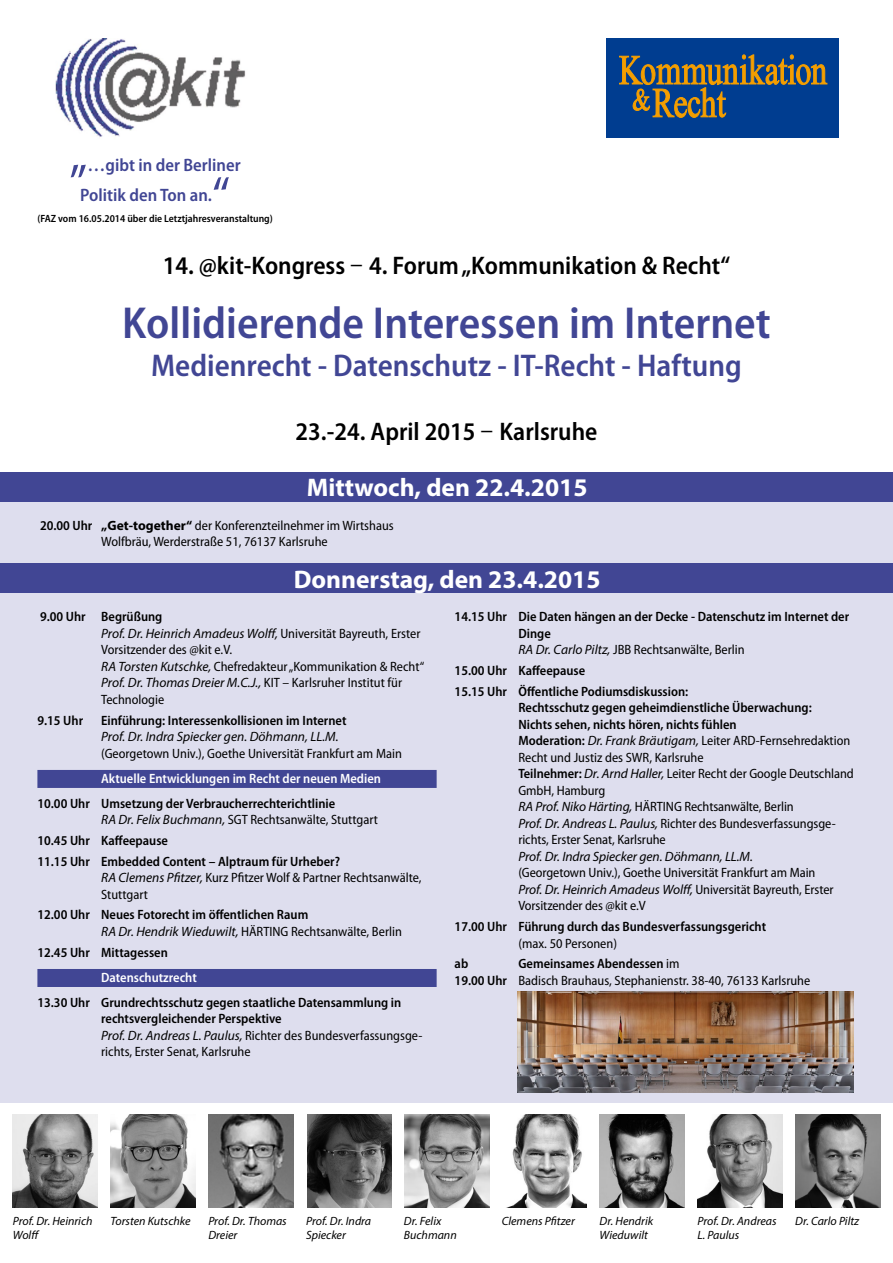
<style>
.page{position:relative;width:893px;height:1263px;background:#fff}
.page>*{position:absolute;margin:0;border:0;box-sizing:border-box;transform-origin:0 0}
.t1{font:semi-condensed 52.5px "Myriad Pro";color:#414694}
.t2{font:600 semi-condensed 45px "Myriad Pro";color:#414694}
.t3{font:600 semi-condensed 31.5px "Myriad Pro";color:#414694}
.t4{font:600 semi-condensed 25.5px "Myriad Pro";color:#000}
.t5{font:700 25.5px "Myriad Pro";color:#fff}
.t6{font:600 semi-condensed 18px/30px "Myriad Pro";color:#414694}
.t7{font:semi-condensed 13.5px/16.5px "Myriad Pro";color:#000}
.t8{font:600 semi-condensed 13.5px/16.5px "Myriad Pro";color:#000}
.t9{font:italic 13.5px "Myriad Pro";letter-spacing:-.005em;color:#000}
.t10{font:600 semi-condensed 13.5px "Myriad Pro";color:#fff}
.t11{font:italic 12px/13.5px "Myriad Pro";color:#000}
.t12{font:600 semi-condensed 10.5px "Myriad Pro";color:#000}
.s1{font-family:"Foundry Journal";font-weight:400;font-stretch:normal}
.s2{font-weight:600}
.s3{font-weight:700;font-stretch:normal}
.s4{font-style:italic;font-stretch:normal}
.s5{font-weight:400;font-style:italic;font-stretch:normal}
.s6{font-weight:400}
</style>
<div class="page">
<div style="left:0;top:498px;width:893px;height:463px;background:#dedeee"></div>
<div style="left:0;top:472px;width:893px;height:30px;background:#414694"></div>
<div style="left:0;top:589px;width:893px;height:514px;background:#dedeee"></div>
<div style="left:0;top:563px;width:893px;height:30px;background:#414694"></div>
<div style="left:37px;top:770px;width:400px;height:18px;background:#414694"></div>
<div style="left:37px;top:969px;width:400px;height:18px;background:#414694"></div>
<div style="left:606px;top:38px;width:233px;height:99px;background:#003d90"></div>
<svg style="left:619px;top:55px;width:208px;height:63px"></svg>
<img style="left:111px;top:1114px;width:85px;height:94px">
<img style="left:208px;top:1114px;width:85px;height:94px">
<img style="left:13px;top:1114px;width:85px;height:94px">
<img style="left:307px;top:1114px;width:84px;height:94px">
<img style="left:405px;top:1114px;width:84px;height:94px">
<img style="left:506px;top:1114px;width:81px;height:94px">
<img style="left:600px;top:1114px;width:85px;height:94px">
<img style="left:697px;top:1114px;width:85px;height:94px">
<img style="left:55px;top:38px;width:191px;height:99px">
<img style="left:517px;top:992px;width:337px;height:101px">
<img style="left:795px;top:1114px;width:85px;height:94px">
<h3 class="t6" style="left:80px;top:150px;width:162px;text-indent:7px">…gibt in der Berliner<br>Politik den Ton an.</h3>
<h1 class="t1" style="left:70px;top:125px;width:19px">„</h1>
<h1 class="t1" style="left:212px;top:167px;width:19px">“</h1>
<p class="t12" style="left:37px;top:213px;width:237px">(FAZ vom 16.05.2014 über die Letztjahresveranstaltung)</p>
<h3 class="t4" style="left:163px;top:252px;width:569px">14. @kit-Kongress <span class="s1">–</span> 4. Forum „Kommunikation &amp; Recht“</h3>
<h2 class="t2" style="left:122px;top:298px;width:650px">Kollidierende Interessen im Internet</h2>
<h3 class="t3" style="left:151px;top:348px;width:592px">Medienrecht - Datenschutz - IT-Recht - Haftung</h3>
<h3 class="t4" style="left:296px;top:417px;width:303px">23.-24. April 2015 <span class="s1">–</span> Karlsruhe</h3>
<h3 class="t5" style="left:307px;top:471px;width:282px">Mittwoch, den 22.4.2015</h3>
<p class="t7" style="left:40px;top:517px;width:355px;text-align:center"><span class="s2">20.00 Uhr</span> <span class="s3">„Get-together“</span> der Konferenzteilnehmer im Wirtshaus<br>Wolfbräu, Werderstraße 51, 76137 Karlsruhe</p>
<h3 class="t5" style="left:294px;top:563px;width:308px">Donnerstag, den 23.4.2015</h3>
<p class="t7" style="left:101px;top:609px;width:325px;text-indent:-61px"><span class="s2">9.00 Uhr Begrüßung<br></span><span class="s4">Prof. Dr. Heinrich Amadeus Wolff,</span> Universität Bayreuth, Erster Vorsitzender des @kit e.V.<br><span class="s4">RA Torsten Kutschke,</span> Chefredakteur „Kommunikation &amp; Recht“ <span class="s4">Prof. Dr. Thomas Dreier M.C.J.,</span> KIT – Karlsruher Institut für Technologie</p>
<p class="t8" style="left:37px;top:712px;width:47px">9.15 Uhr</p>
<p class="t8" style="left:101px;top:712px;width:247px">Einführung: Interessenkollisionen im Internet</p>
<p class="t9" style="left:101px;top:728px;width:239px">Prof. Dr. Indra Spiecker gen. Döhmann, LL.M.</p>
<p class="t7" style="left:101px;top:745px;width:302px">(Georgetown Univ.), Goethe Universität Frankfurt am Main</p>
<p class="t10" style="left:101px;top:771px;width:281px">Aktuelle Entwicklungen im Recht der neuen Medien</p>
<p class="t8" style="left:101px;top:795px;width:278px;text-indent:-64px">10.00 Uhr Umsetzung der Verbraucherrechterichtlinie<br><span class="s5">RA Dr. Felix Buchmann,</span> <span class="s6">SGT Rechtsanwälte, Stuttgart</span></p>
<p class="t8" style="left:37px;top:830px;width:304px;line-height:20.7px">10.45 Uhr Kaffeepause<br>11.15 Uhr Embedded Content – Alptraum für Urheber?</p>
<p class="t7" style="left:101px;top:870px;width:322px"><span class="s4">RA Clemens Pfitzer,</span> Kurz Pfitzer Wolf &amp; Partner Rechtsanwälte,<br>Stuttgart</p>
<p class="t8" style="left:101px;top:907px;width:302px;text-indent:-64px">12.00 Uhr Neues Fotorecht im öffentlichen Raum<br><span class="s5">RA Dr. Hendrik Wieduwilt,</span> <span class="s6">HÄRTING Rechtsanwälte, Berlin</span></p>
<p class="t8" style="left:37px;top:944px;width:132px">12.45 Uhr Mittagessen</p>
<p class="t10" style="left:101px;top:970px;width:97px">Datenschutzrecht</p>
<p class="t8" style="left:101px;top:994px;width:323px;text-indent:-64px">13.30 Uhr Grundrechtsschutz gegen staatliche Datensammlung in rechtsvergleichender Perspektive<br><span class="s5">Prof. Dr. Andreas L. Paulus,</span> <span class="s6">Richter des Bundesverfassungsge&shy;richts, Erster Senat, Karlsruhe</span></p>
<p class="t8" style="left:518px;top:609px;width:332px;text-indent:-64px">14.15 Uhr Die Daten hängen an der Decke - Datenschutz im Internet der<br>Dinge<br><span class="s5">RA Dr. Carlo Piltz,</span> <span class="s6">JBB Rechtsanwälte, Berlin</span></p>
<p class="t8" style="left:455px;top:660px;width:235px;line-height:20.7px">15.00 Uhr Kaffeepause<br>15.15 Uhr Öffentliche Podiumsdiskussion:</p>
<p class="t7" style="left:518px;top:700px;width:337px"><span class="s2">Rechtsschutz gegen geheimdienstliche Überwachung:<br>Nichts sehen, nichts hören, nichts fühlen<br>Moderation:</span> <span class="s4">Dr. Frank Bräutigam,</span> Leiter ARD-Fernsehredaktion Recht und Justiz des SWR, Karlsruhe<br><span class="s2">Teilnehmer:</span> <span class="s4">Dr. Arnd Haller,</span> Leiter Recht der Google Deutschland GmbH, Hamburg<br><span class="s4">RA Prof. Niko Härting,</span> HÄRTING Rechtsanwälte, Berlin<br><span class="s4">Prof. Dr. Andreas L. Paulus,</span> Richter des Bundesverfassungsge&shy;richts, Erster Senat, Karlsruhe</p>
<p class="t9" style="left:518px;top:848px;width:236px">Prof. Dr. Indra Spiecker gen. Döhmann, LL.M.</p>
<p class="t7" style="left:518px;top:865px;width:317px">(Georgetown Univ.), Goethe Universität Frankfurt am Main<br><span class="s4">Prof. Dr. Heinrich Amadeus Wolff,</span> Universität Bayreuth, Erster<br>Vorsitzender des @kit e.V</p>
<p class="t8" style="left:455px;top:918px;width:313px">17.00 Uhr Führung durch das Bundesverfassungsgericht</p>
<p class="t7" style="left:518px;top:935px;width:100px">(max. 50 Personen)</p>
<p class="t8" style="left:455px;top:956px;width:15px">ab</p>
<p class="t7" style="left:455px;top:956px;width:357px;text-indent:64px"><span class="s2">Gemeinsames Abendessen</span> im<br><span class="s2">19.00 Uhr</span> Badisch Brauhaus, Stephanienstr. 38-40, 76133 Karlsruhe</p>
<p class="t11" style="left:13px;top:1214px;width:81px">Prof. Dr. Heinrich<br>Wolff</p>
<p class="t11" style="left:111px;top:1214px;width:82px">Torsten Kutschke</p>
<p class="t11" style="left:208px;top:1214px;width:80px">Prof. Dr. Thomas<br>Dreier</p>
<p class="t11" style="left:306px;top:1214px;width:67px">Prof. Dr. Indra<br>Spiecker</p>
<p class="t11" style="left:404px;top:1214px;width:54px">Dr. Felix<br>Buchmann</p>
<p class="t11" style="left:502px;top:1214px;width:75px">Clemens Pfitzer</p>
<p class="t11" style="left:600px;top:1214px;width:55px">Dr. Hendrik<br>Wieduwilt</p>
<p class="t11" style="left:697px;top:1214px;width:81px">Prof. Dr. Andreas<br>L. Paulus</p>
<p class="t11" style="left:795px;top:1214px;width:65px">Dr. Carlo Piltz</p>
</div>
